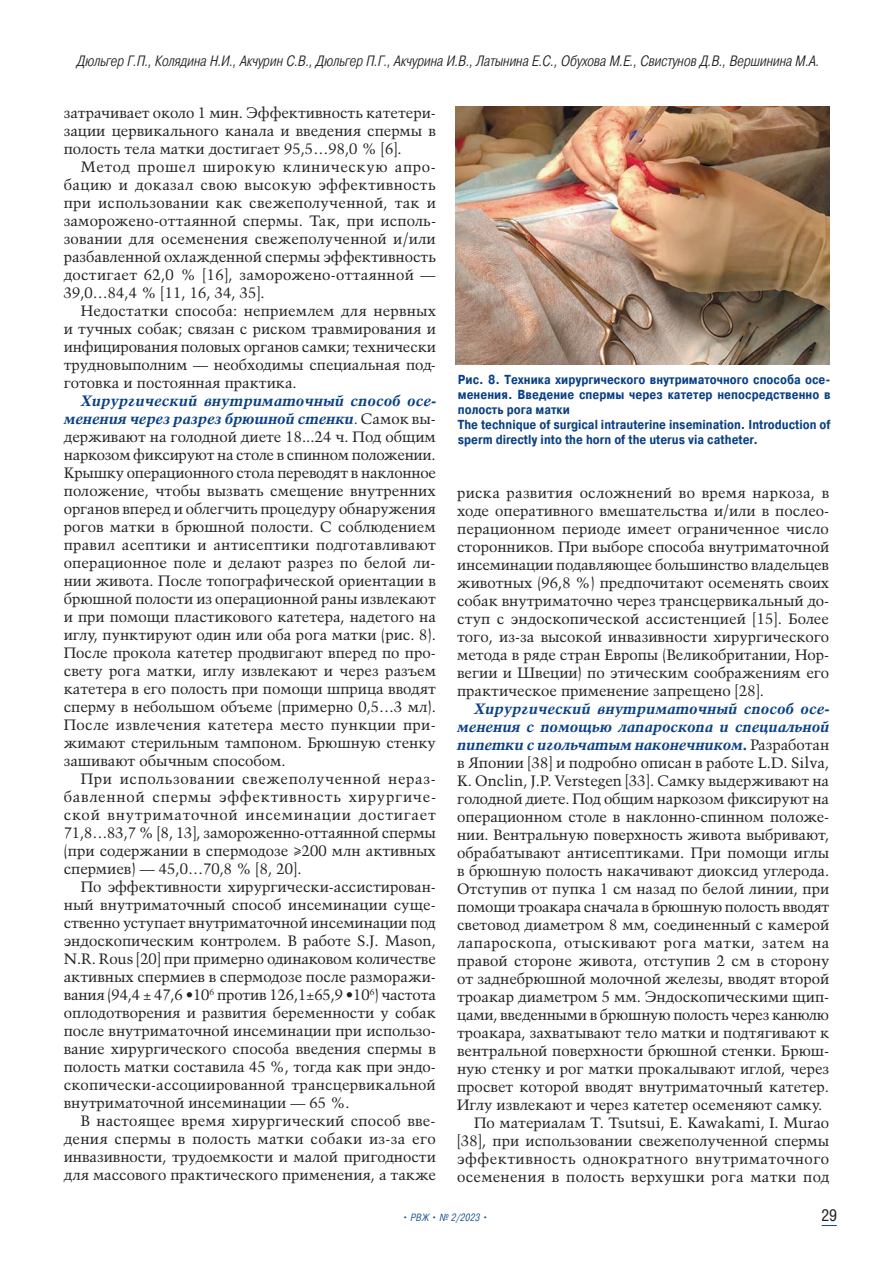
<style>
.page{position:relative;width:893px;height:1263px;background:#fff}
.page>*{position:absolute;margin:0;border:0;box-sizing:border-box;transform-origin:0 0}
.t1{font:16.5px "Helios Cond";color:#231f20}
.t2{font:15px/18px "Talisman";color:#231f20;text-align:justify}
.t3{font:italic 700 15px "Talisman";letter-spacing:.005em;color:#094085}
.t4{font:italic 300 15px "Pragmatica Cond";letter-spacing:-.01em;color:#231f20}
.t5{font:15px "Talisman";letter-spacing:.035em;color:#231f20}
.t6{font:15px "Talisman";letter-spacing:.03em;color:#231f20}
.t7{font:15px "Talisman";letter-spacing:.02em;color:#231f20}
.t8{font:700 13.05px/15px "Pragmatica Cond";color:#094085}
.t9{font:italic 300 10.5px "Pragmatica Cond";letter-spacing:.02em;color:#0f4a87}
.s1{font-weight:700;font-style:italic;color:#094085}
.s2{color:#094085}
.s3{font-style:normal}
.s4{font-weight:400;font-style:normal;color:#231f20}
</style>
<div class="page">
<svg style="left:822px;top:1225px;width:15px;height:1px"></svg>
<img style="left:455px;top:106px;width:374px;height:259px">
<p class="t4" style="left:77px;top:52px;width:744px">Дюльгер Г.П., Колядина Н.И., Акчурин С.В., Дюльгер П.Г., Акчурина И.В., Латынина Е.С., Обухова М.Е., Свистунов Д.В., Вершинина М.А.</p>
<p class="t2" style="left:64px;top:104px;width:374px">затрачивает около 1 мин. Эффективность катетери&shy;зации цервикального канала и введения спермы в полость тела матки достигает 95,5…98,0 % [6].</p>
<p class="t2" style="left:64px;top:158px;width:374px;text-indent:17px">Метод прошел широкую клиническую апро&shy;бацию и доказал свою высокую эффективность при использовании как свежеполученной, так и заморожено-оттаянной спермы. Так, при исполь&shy;зовании для осеменения свежеполученной и/или разбавленной охлажденной спермы эффективность достигает 62,0 % [16], заморожено-оттаянной — 39,0…84,4 % [11, 16, 34, 35].</p>
<p class="t2" style="left:64px;top:302px;width:374px;text-indent:17px">Недостатки способа: неприемлем для нервных и тучных собак; связан с риском травмирования и инфицирования половых органов самки; технически трудновыполним — необходимы специальная под&shy;готовка и постоянная практика.</p>
<p class="t2" style="left:64px;top:392px;width:374px;text-indent:17px"><span class="s1">Хирургический внутриматочный способ осе&shy;менения через разрез брюшной стенки</span><span class="s2">.</span> Самок вы&shy;держивают на голодной диете 18...24 ч. Под общим наркозом фиксируют на столе в спинном положении.<br>Крышку операционного стола переводят в наклонное положение, чтобы вызвать смещение внутренних органов вперед и облегчить процедуру обнаружения рогов матки в брюшной полости. С соблюдением правил асептики и антисептики подготавливают операционное поле и делают разрез по белой ли&shy;нии живота. После топографической ориентации в брюшной полости из операционной раны извлекают и при помощи пластикового катетера, надетого на иглу, пунктируют один или оба рога матки (рис. 8).<br>После прокола катетер продвигают вперед по про&shy;свету рога матки, иглу извлекают и через разъем катетера в его полость при помощи шприца вводят сперму в небольшом объеме (примерно 0,5…3 мл).<br>После извлечения катетера место пункции при&shy;жимают стерильным тампоном. Брюшную стенку зашивают обычным способом.</p>
<p class="t2" style="left:64px;top:770px;width:374px;text-indent:17px">При использовании свежеполученной нераз&shy;бавленной спермы эффективность хирургиче&shy;ской внутриматочной инсеминации достигает 71,8…83,7 % [8, 13], замороженно-оттаянной спермы (при содержании в спермодозе ≥200 млн активных спермиев) — 45,0…70,8 % [8, 20].</p>
<p class="t2" style="left:64px;top:878px;width:374px;text-indent:17px">По эффективности хирургически-ассистирован&shy;ный внутриматочный способ инсеминации суще&shy;ственно уступает внутриматочной инсеминации под эндоскопическим контролем. В работе S.J. Mason, N.R. Rous [20] при примерно одинаковом количестве активных спермиев в спермодозе после разморажи&shy;вания (94,4 ± 47,6 •10<sup>6</sup> против 126,1±65,9 •10<sup>6</sup>) частота оплодотворения и развития беременности у собак после внутриматочной инсеминации при использо&shy;вание хирургического способа введения спермы в полость матки составила 45 %, тогда как при эндо&shy;скопически-ассоциированной трансцервикальной внутриматочной инсеминации — 65 %.</p>
<p class="t2" style="left:64px;top:1112px;width:374px;text-indent:17px">В настоящее время хирургический способ вве&shy;дения спермы в полость матки собаки из-за его инвазивности, трудоемкости и малой пригодности для массового практического применения, а также</p>
<p class="t8" style="left:458px;top:373px;width:374px">Рис. 8. Техника хирургического внутриматочного способа осе&shy;менения. Введение спермы через катетер непосредственно в полость рога матки<br>The technique of surgical intrauterine insemination. Introduction of sperm directly into the horn of the uterus via catheter.</p>
<p class="t2" style="left:457px;top:483px;width:374px">риска развития осложнений во время наркоза, в ходе оперативного вмешательства и/или в послео&shy;перационном периоде имеет ограниченное число сторонников. При выборе способа внутриматочной инсеминации подавляющее большинство владельцев животных (96,8 %) предпочитают осеменять своих собак внутриматочно через трансцервикальный до&shy;ступ с эндоскопической ассистенцией [15]. Более того, из-за высокой инвазивности хирургического метода в ряде стран Европы (Великобритании, Нор&shy;вегии и Швеции) по этическим соображениям его практическое применение запрещено [28].</p>
<p class="t3" style="left:474px;top:699px;width:357px">Хирургический внутриматочный способ осе-</p>
<p class="t3" style="left:457px;top:717px;width:374px">менения с помощью лапароскопа и специальной</p>
<p class="t3" style="left:457px;top:735px;width:374px">пипетки с игольчатым наконечником<span class="s3">.</span> <span class="s4">Разработан</span></p>
<p class="t2" style="left:457px;top:753px;width:374px">в Японии [38] и подробно описан в работе L.D. Silva,</p>
<p class="t2" style="left:457px;top:771px;width:373px">K. Onclin, J.P. Verstegen [33]. Самку выдерживают на</p>
<p class="t2" style="left:457px;top:789px;width:373px">голодной диете. Под общим наркозом фиксируют на</p>
<p class="t2" style="left:457px;top:807px;width:374px">операционном столе в наклонно-спинном положе-</p>
<p class="t2" style="left:457px;top:825px;width:374px">нии. Вентральную поверхность живота выбривают,</p>
<p class="t2" style="left:457px;top:843px;width:374px">обрабатывают антисептиками. При помощи иглы</p>
<p class="t2" style="left:457px;top:861px;width:374px">в брюшную полость накачивают диоксид углерода.</p>
<p class="t2" style="left:457px;top:879px;width:374px">Отступив от пупка 1 см назад по белой линии, при</p>
<p class="t2" style="left:457px;top:897px;width:374px">помощи троакара сначала в брюшную полость вводят</p>
<p class="t2" style="left:457px;top:915px;width:374px">световод диаметром 8 мм, соединенный с камерой</p>
<p class="t6" style="left:457px;top:934px;width:374px">лапароскопа, отыскивают рога матки, затем на</p>
<p class="t2" style="left:457px;top:951px;width:374px">правой стороне живота, отступив 2 см в сторону</p>
<p class="t2" style="left:457px;top:969px;width:374px">от заднебрюшной молочной железы, вводят второй</p>
<p class="t2" style="left:457px;top:987px;width:374px">троакар диаметром 5 мм. Эндоскопическими щип-</p>
<p class="t2" style="left:457px;top:1005px;width:373px">цами, введенными в брюшную полость через канюлю</p>
<p class="t2" style="left:457px;top:1023px;width:374px">троакара, захватывают тело матки и подтягивают к</p>
<p class="t2" style="left:457px;top:1041px;width:374px">вентральной поверхности брюшной стенки. Брюш-</p>
<p class="t2" style="left:457px;top:1059px;width:374px">ную стенку и рог матки прокалывают иглой, через</p>
<p class="t2" style="left:457px;top:1077px;width:373px">просвет которой вводят внутриматочный катетер.</p>
<p class="t2" style="left:457px;top:1095px;width:367px">Иглу извлекают и через катетер осеменяют самку.</p>
<p class="t2" style="left:474px;top:1113px;width:357px">По материалам T. Tsutsui, E. Kawakami, I. Murao</p>
<p class="t2" style="left:457px;top:1131px;width:374px">[38], при использовании свежеполученной спермы</p>
<p class="t5" style="left:457px;top:1150px;width:374px">эффективность однократного внутриматочного</p>
<p class="t7" style="left:457px;top:1168px;width:374px">осеменения в полость верхушки рога матки под</p>
<p class="t9" style="left:403px;top:1211px;width:86px">• РВЖ • № 2/2023 •</p>
<p class="t1" style="left:821px;top:1205px;width:17px">29</p>
</div>
